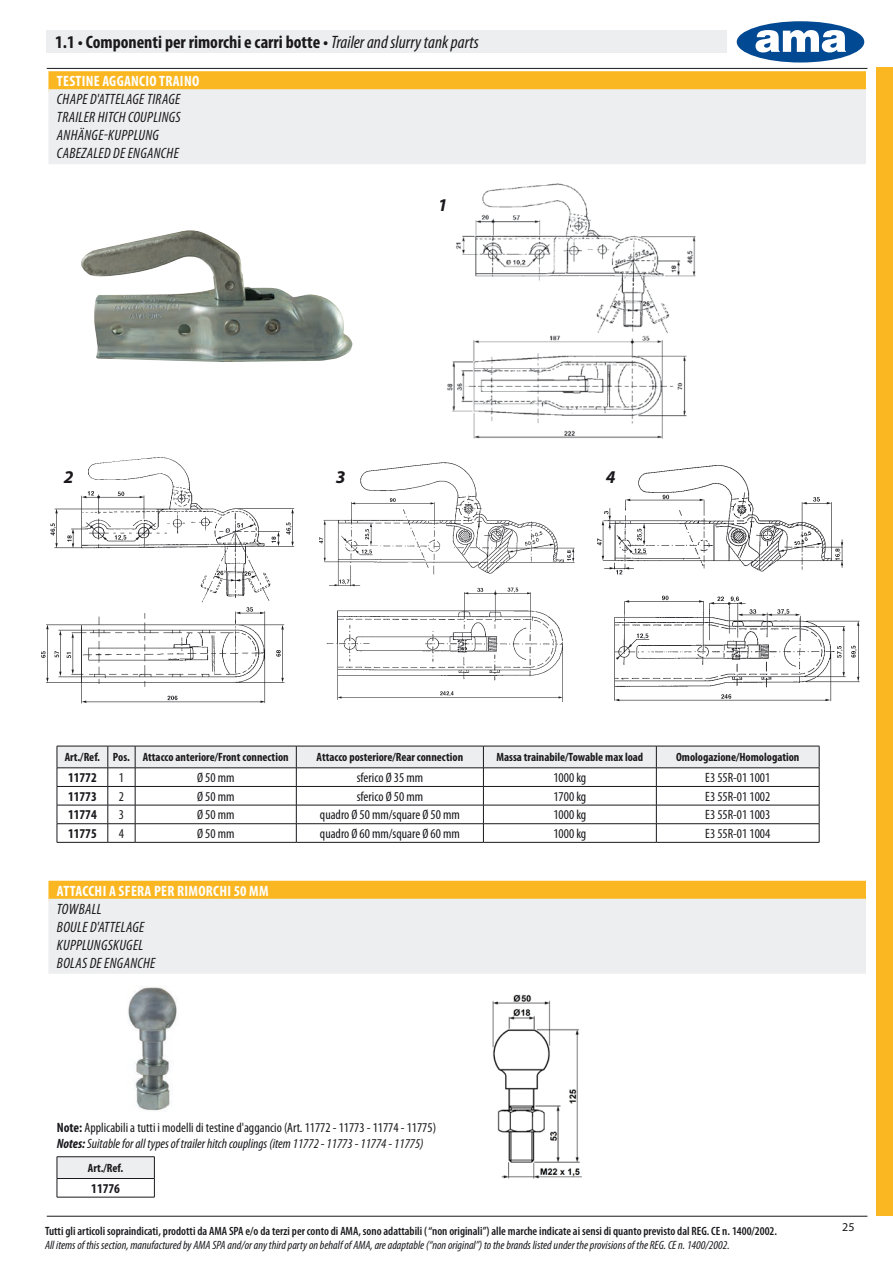
<style>
.page{position:relative;width:893px;height:1263px;background:#fff}
.page>*{position:absolute;margin:0;border:0;box-sizing:border-box;transform-origin:0 0}
.t1{font:700 condensed 18px "Myriad Pro";color:#1a181c}
.t2{font:italic 700 18px "Myriad Pro";color:#1a181c}
.t3{font:italic condensed 15px/18px "Myriad Pro";letter-spacing:.02em;color:#1a181c}
.t4{font:700 condensed 15px "Myriad Pro";letter-spacing:.02em;color:#fff}
.t5{font:condensed 13.5px/16.2px "Myriad Pro";color:#1a181c}
.t6{font:700 condensed 13.5px "Myriad Pro";color:#1a181c}
.t7{font:600 condensed 12px "Myriad Pro";color:#1a181c}
.t8{font:italic condensed 12px "Myriad Pro";color:#1a181c}
.t9{font:700 condensed 12px "Myriad Pro";color:#1a181c}
.t10{font:12px "Myriad Pro";color:#1a181c}
.s1{font-weight:400;font-style:italic}
.s2{font-weight:700}
.s3{font-weight:700;font-style:italic}
.s4{font-style:italic}
</style>
<div class="page">
<div style="left:737px;top:21px;width:127px;height:42px;background:#014992;border-radius:50%"></div>
<svg style="left:755px;top:30px;width:91px;height:22px"></svg>
<div style="left:876px;top:68px;width:17px;height:1148px;background:#fab721"></div>
<div style="left:47px;top:30px;width:680px;height:22px;background:#edeeef"></div>
<div style="left:48px;top:71px;width:818px;height:21px;background:#fab721"></div>
<div style="left:48px;top:89px;width:818px;height:21px;background:#edeeef"></div>
<div style="left:48px;top:107px;width:818px;height:21px;background:#edeeef"></div>
<div style="left:48px;top:125px;width:818px;height:21px;background:#edeeef"></div>
<div style="left:48px;top:143px;width:818px;height:21px;background:#edeeef"></div>
<div style="left:48px;top:881px;width:818px;height:21px;background:#fab721"></div>
<div style="left:48px;top:899px;width:818px;height:21px;background:#edeeef"></div>
<div style="left:48px;top:917px;width:818px;height:21px;background:#edeeef"></div>
<div style="left:48px;top:935px;width:818px;height:21px;background:#edeeef"></div>
<div style="left:48px;top:953px;width:818px;height:21px;background:#edeeef"></div>
<svg style="left:57px;top:746px;width:763px;height:97px"></svg>
<hr style="left:135px;top:767px;width:161px;height:1px;background:#1a181c">
<hr style="left:296px;top:767px;width:187px;height:1px;background:#1a181c">
<hr style="left:483px;top:767px;width:173px;height:1px;background:#1a181c">
<hr style="left:656px;top:767px;width:163px;height:1px;background:#1a181c">
<img style="left:128px;top:987px;width:49px;height:124px">
<div style="left:57px;top:1157px;width:97px;height:21px;background:#edeeef"></div>
<hr style="left:57px;top:1197px;width:98px;height:1px;background:#1a181c">
<hr style="left:57px;top:1156px;width:98px;height:1px;background:#1a181c">
<svg style="left:57px;top:1157px;width:1px;height:40px"></svg>
<svg style="left:154px;top:1157px;width:1px;height:40px"></svg>
<hr style="left:57px;top:1178px;width:98px;height:1px;background:#1a181c">
<img style="left:447px;top:183px;width:249px;height:256px">
<img style="left:41px;top:457px;width:254px;height:247px">
<img style="left:319px;top:462px;width:256px;height:240px">
<img style="left:597px;top:465px;width:263px;height:237px">
<img style="left:492px;top:994px;width:90px;height:185px">
<img style="left:81px;top:230px;width:272px;height:132px">
<hr style="left:47px;top:1216px;width:820px;height:1px;background:#1a181c">
<hr style="left:47px;top:68px;width:820px;height:1px;background:#1a181c">
<h1 class="t1" style="left:55px;top:32px;width:425px">1.1 • Componenti per rimorchi e carri botte • <span class="s1">Trailer and slurry tank parts</span></h1>
<p class="t4" style="left:57px;top:73px;width:144px">TESTINE AGGANCIO TRAINO</p>
<p class="t3" style="left:57px;top:91px;width:125px">CHAPE D'ATTELAGE TIRAGE<br>TRAILER HITCH COUPLINGS<br>ANHÄNGE-KUPPLUNG<br>CABEZALED DE ENGANCHE</p>
<h1 class="t2" style="left:438px;top:195px;width:11px">1</h1>
<h1 class="t2" style="left:64px;top:467px;width:11px">2</h1>
<h1 class="t2" style="left:336px;top:467px;width:11px">3</h1>
<h1 class="t2" style="left:606px;top:467px;width:11px">4</h1>
<p class="t9" style="left:65px;top:751px;width:226px">Art./Ref. Pos. Attacco anteriore/Front connection</p>
<p class="t9" style="left:317px;top:751px;width:148px">Attacco posteriore/Rear connection</p>
<p class="t9" style="left:496px;top:751px;width:148px">Massa trainabile/Towable max load</p>
<p class="t9" style="left:676px;top:751px;width:125px">Omologazione/Homologation</p>
<p class="t6" style="left:68px;top:770px;width:30px">11772</p>
<p class="t5" style="left:119px;top:770px;width:7px">1</p>
<p class="t5" style="left:197px;top:770px;width:39px">Ø 50 mm</p>
<p class="t5" style="left:357px;top:770px;width:68px">sferico Ø 35 mm</p>
<p class="t5" style="left:553px;top:770px;width:34px">1000 kg</p>
<p class="t5" style="left:705px;top:770px;width:67px">E3 55R-01 1001</p>
<p class="t6" style="left:68px;top:789px;width:30px">11773</p>
<p class="t5" style="left:119px;top:788px;width:7px">2</p>
<p class="t5" style="left:197px;top:788px;width:39px">Ø 50 mm</p>
<p class="t5" style="left:357px;top:788px;width:68px">sferico Ø 50 mm</p>
<p class="t5" style="left:553px;top:788px;width:34px">1700 kg</p>
<p class="t5" style="left:705px;top:788px;width:67px">E3 55R-01 1002</p>
<p class="t6" style="left:68px;top:807px;width:30px">11774</p>
<p class="t5" style="left:119px;top:807px;width:7px">3</p>
<p class="t5" style="left:197px;top:807px;width:39px">Ø 50 mm</p>
<p class="t5" style="left:320px;top:807px;width:141px">quadro Ø 50 mm/square Ø 50 mm</p>
<p class="t5" style="left:553px;top:807px;width:34px">1000 kg</p>
<p class="t5" style="left:705px;top:807px;width:67px">E3 55R-01 1003</p>
<p class="t6" style="left:68px;top:826px;width:30px">11775</p>
<p class="t5" style="left:119px;top:826px;width:7px">4</p>
<p class="t5" style="left:197px;top:826px;width:39px">Ø 50 mm</p>
<p class="t5" style="left:320px;top:826px;width:141px">quadro Ø 60 mm/square Ø 60 mm</p>
<p class="t5" style="left:553px;top:826px;width:34px">1000 kg</p>
<p class="t5" style="left:705px;top:826px;width:67px">E3 55R-01 1004</p>
<p class="t4" style="left:57px;top:882px;width:213px">ATTACCHI A SFERA PER RIMORCHI 50 MM</p>
<p class="t3" style="left:57px;top:900px;width:100px">TOWBALL<br>BOULE D'ATTELAGE<br>KUPPLUNGSKUGEL<br>BOLAS DE ENGANCHE</p>
<p class="t5" style="left:57px;top:1119px;width:381px"><span class="s2">Note:</span> Applicabili a tutti i modelli di testine d'aggancio (Art. 11772 - 11773 - 11774 - 11775)<br><span class="s3">Notes:</span> <span class="s4">Suitable for all types of trailer hitch couplings (item 11772 - 11773 - 11774 - 11775)</span></p>
<p class="t9" style="left:88px;top:1161px;width:37px">Art./Ref.</p>
<p class="t6" style="left:91px;top:1181px;width:30px">11776</p>
<p class="t7" style="left:45px;top:1224px;width:733px">Tutti gli articoli sopraindicati, prodotti da AMA SPA e/o da terzi per conto di AMA, sono adattabili ( “non originali”) alle marche indicate ai sensi di quanto previsto dal REG. CE n. 1400/2002.</p>
<p class="t8" style="left:45px;top:1239px;width:686px">All items of this section, manufactured by AMA SPA and/or any third party on behalf of AMA, are adaptable (“non original”) to the brands listed under the provisions of the REG. CE n. 1400/2002.</p>
<p class="t10" style="left:842px;top:1221px;width:14px">25</p>
</div>
